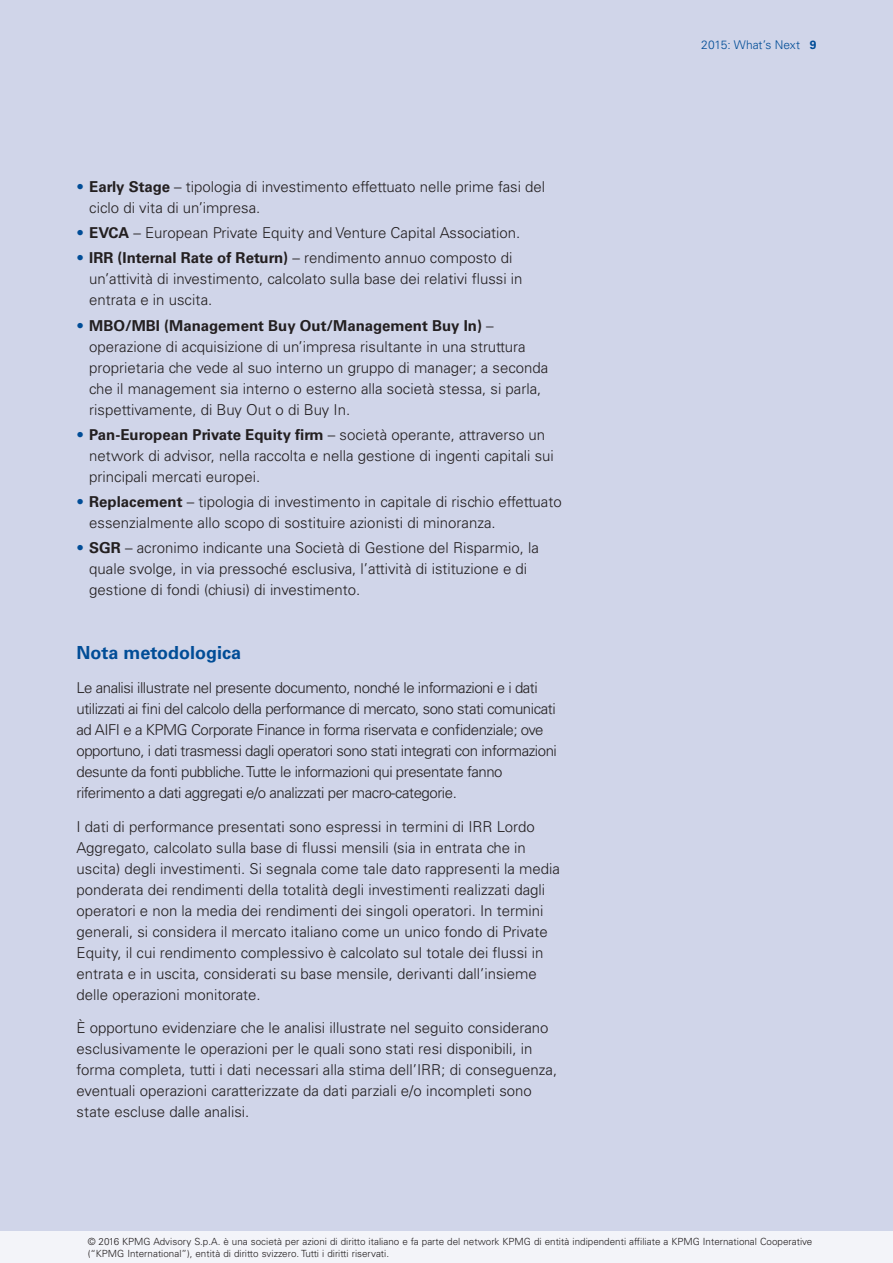
<style>
.page{position:relative;width:893px;height:1263px;background:#d0d5e9}
.page>*{position:absolute;margin:0;border:0;box-sizing:border-box;transform-origin:0 0}
.t1{font:700 18px "Univers LT Std";color:#014d97}
.t2{font:300 15px/21px "Univers LT Std";color:#231f20}
.t3{font:300 15px/21px "Univers LT Std";letter-spacing:-.03em;color:#231f20}
.t4{font:300 12px "Univers LT Std";color:#014d97}
.t5{font:300 9.9px/12.1px "Univers LT Std";color:#231f20}
.s1{color:#014d97}
.s2{font-weight:700}
</style>
<div class="page">
<div style="left:0;top:1231px;width:893px;height:32px;background:#f3f4f9"></div>
<p class="t2" style="left:89px;top:176px;width:457px;text-indent:-13px"><span class="s1">•</span> <span class="s2">Early Stage</span> – tipologia di investimento effettuato nelle prime fasi del ciclo di vita di un’impresa.</p>
<p class="t2" style="left:77px;top:222px;width:445px"><span class="s1">•</span> <span class="s2">EVCA</span> – European Private Equity and Venture Capital Association.</p>
<p class="t2" style="left:89px;top:247px;width:435px;text-indent:-13px"><span class="s1">•</span> <span class="s2">IRR (Internal Rate of Return)</span> – rendimento annuo composto di un’attività di investimento, calcolato sulla base dei relativi flussi in entrata e in uscita.</p>
<p class="t2" style="left:89px;top:315px;width:461px;text-indent:-13px"><span class="s1">•</span> <span class="s2">MBO/MBI (Management Buy Out/Management Buy In)</span> – operazione di acquisizione di un’impresa risultante in una struttura proprietaria che vede al suo interno un gruppo di manager; a seconda che il management sia interno o esterno alla società stessa, si parla, rispettivamente, di Buy Out o di Buy In.</p>
<p class="t2" style="left:89px;top:424px;width:466px;text-indent:-13px"><span class="s1">•</span> <span class="s2">Pan-European Private Equity firm</span> – società operante, attraverso un network di advisor, nella raccolta e nella gestione di ingenti capitali sui principali mercati europei.</p>
<p class="t2" style="left:89px;top:491px;width:474px;text-indent:-13px"><span class="s1">•</span> <span class="s2">Replacement</span> – tipologia di investimento in capitale di rischio effettuato essenzialmente allo scopo di sostituire azionisti di minoranza.</p>
<p class="t2" style="left:89px;top:537px;width:451px;text-indent:-13px"><span class="s1">•</span> <span class="s2">SGR</span> – acronimo indicante una Società di Gestione del Risparmio, la quale svolge, in via pressoché esclusiva, l’attività di istituzione e di gestione di fondi (chiusi) di investimento.</p>
<p class="t1" style="left:77px;top:642px;width:166px">Nota metodologica</p>
<p class="t3" style="left:77px;top:677px;width:482px">Le analisi illustrate nel presente documento, nonché le informazioni e i dati utilizzati ai fini del calcolo della performance di mercato, sono stati comunicati ad AIFI e a KPMG Corporate Finance in forma riservata e confidenziale; ove opportuno, i dati trasmessi dagli operatori sono stati integrati con informazioni desunte da fonti pubbliche. Tutte le informazioni qui presentate fanno riferimento a dati aggregati e/o analizzati per macro-categorie.</p>
<p class="t2" style="left:77px;top:816px;width:485px">I dati di performance presentati sono espressi in termini di IRR Lordo Aggregato, calcolato sulla base di flussi mensili (sia in entrata che in uscita) degli investimenti. Si segnala come tale dato rappresenti la media ponderata dei rendimenti della totalità degli investimenti realizzati dagli operatori e non la media dei rendimenti dei singoli operatori. In termini generali, si considera il mercato italiano come un unico fondo di Private Equity, il cui rendimento complessivo è calcolato sul totale dei flussi in entrata e in uscita, considerati su base mensile, derivanti dall’insieme delle operazioni monitorate.</p>
<p class="t2" style="left:77px;top:1017px;width:482px">È opportuno evidenziare che le analisi illustrate nel seguito considerano esclusivamente le operazioni per le quali sono stati resi disponibili, in forma completa, tutti i dati necessari alla stima dell’IRR; di conseguenza, eventuali operazioni caratterizzate da dati parziali e/o incompleti sono state escluse dalle analisi.</p>
<p class="t4" style="left:701px;top:37px;width:117px">2015: What’s Next <span class="s2">9</span></p>
<p class="t5" style="left:88px;top:1235px;width:726px">© 2016 KPMG Advisory S.p.A. è una società per azioni di diritto italiano e fa parte del network KPMG di entità indipendenti affiliate a KPMG International Cooperative (“KPMG International”), entità di diritto svizzero. Tutti i diritti riservati.</p>
</div>
